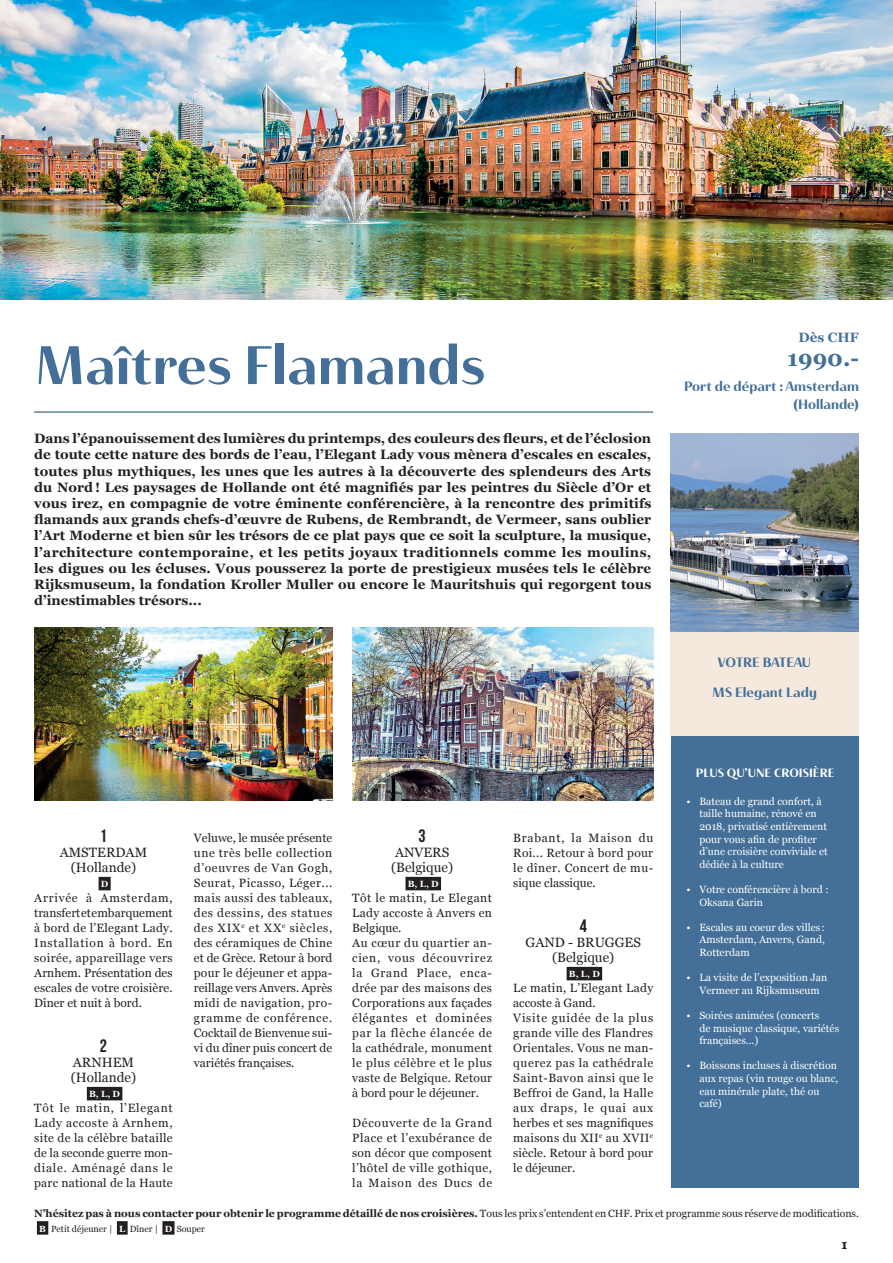
<style>
.page{position:relative;width:893px;height:1263px;background:#fff}
.page>*{position:absolute;margin:0;border:0;box-sizing:border-box;transform-origin:0 0}
.t1{font:54px "Haboro Contrast Nor Bol";color:#436f98}
.t2{font:700 22.5px "Georgia";color:#436f98}
.t3{font:18px "Bebas Neue";color:#231f20}
.t4{font:700 13.5px/16.2px "Georgia";letter-spacing:.005em;color:#231f20;text-align:justify}
.t5{font:13.5px/15px "Georgia";color:#231f20}
.t6{font:13.5px/18px "Haboro Contrast Nor Bol";color:#436f98;text-align:right}
.t7{font:700 13.5px "Georgia";color:#436f98}
.t8{font:13.05px "Young Serif";color:#231f20}
.t9{font:12px/15px "Georgia";letter-spacing:.025em;color:#231f20;text-align:justify}
.t10{font:12px "Haboro Contrast Nor Bol";color:#fff}
.t11{font:10.5px/12.6px "Georgia";color:#fff}
.t12{font:700 10.5px "Georgia";color:#231f20}
.t13{font:9px "Georgia";color:#231f20}
.t14{font:700 9px "Georgia";color:#fff}
.s1{font-weight:400}
.s2{font-weight:700;color:#fff}
</style>
<div class="page">
<hr style="left:34px;top:412px;width:619px;height:1px;background:#12486c">
<div style="left:37px;top:1221px;width:11px;height:14px;background:#231f20"></div>
<div style="left:117px;top:1221px;width:11px;height:14px;background:#231f20"></div>
<div style="left:162px;top:1221px;width:13px;height:14px;background:#231f20"></div>
<div style="left:405px;top:877px;width:36px;height:13px;background:#231f20"></div>
<div style="left:99px;top:877px;width:12px;height:13px;background:#231f20"></div>
<div style="left:87px;top:1087px;width:35px;height:13px;background:#231f20"></div>
<img style="left:34px;top:628px;width:298px;height:172px">
<img style="left:352px;top:628px;width:301px;height:172px">
<div style="left:567px;top:967px;width:35px;height:13px;background:#231f20"></div>
<img style="left:670px;top:433px;width:189px;height:199px">
<div style="left:670px;top:632px;width:189px;height:104px;background:#f5e9dd"></div>
<img style="left:0;top:0;width:893px;height:299px">
<div style="left:671px;top:736px;width:188px;height:451px;background:#436f98"></div>
<h1 class="t1" style="left:34px;top:332px;width:453px">Maîtres Flamands</h1>
<p class="t4" style="left:34px;top:430px;width:619px">Dans l’épanouissement des lumières du printemps, des couleurs des fleurs, et de l’éclosion de toute cette nature des bords de l’eau, l’Elegant Lady vous mènera d’escales en escales, toutes plus mythiques, les unes que les autres à la découverte des splendeurs des Arts du Nord! Les paysages de Hollande ont été magnifiés par les peintres du Siècle d’Or et vous irez, en compagnie de votre éminente conférencière, à la rencontre des primitifs flamands aux grands chefs-d’œuvre de Rubens, de Rembrandt, de Vermeer, sans oublier l’Art Moderne et bien sûr les trésors de ce plat pays que ce soit la sculpture, la musique, l’architecture contemporaine, et les petits joyaux traditionnels comme les moulins, les digues ou les écluses. Vous pousserez la porte de prestigieux musées tels le célèbre Rijksmuseum, la fondation Kroller Muller ou encore le Mauritshuis qui regorgent tous d’inestimables trésors...</p>
<h3 class="t3" style="left:100px;top:825px;width:9px">1</h3>
<p class="t5" style="left:60px;top:844px;width:89px;text-align:center">AMSTERDAM (Hollande)</p>
<p class="t14" style="left:101px;top:877px;width:9px">D</p>
<p class="t9" style="left:34px;top:889px;width:140px">Arrivée à Amsterdam, transfert et embarquement à bord de l’Elegant Lady.<br>Installation à bord. En soirée, appareillage vers Arnhem. Présentation des escales de votre croisière.<br>Dîner et nuit à bord.</p>
<h3 class="t3" style="left:100px;top:1035px;width:9px">2</h3>
<p class="t5" style="left:71px;top:1054px;width:67px">ARNHEM (Hollande)</p>
<p class="t14" style="left:89px;top:1087px;width:32px">B, L, D</p>
<p class="t9" style="left:34px;top:1099px;width:140px">Tôt le matin, l’Elegant Lady accoste à Arnhem, site de la célèbre bataille de la seconde guerre mon&shy;diale. Aménagé dans le parc national de la Haute</p>
<p class="t9" style="left:194px;top:829px;width:140px">Veluwe, le musée présente une très belle collection d’oeuvres de Van Gogh, Seurat, Picasso, Léger... mais aussi des tableaux, des dessins, des statues des XIX<sup>e</sup> et XX<sup>e</sup> siècles, des céramiques de Chine et de Grèce. Retour à bord pour le déjeuner et appa&shy;reillage vers Anvers. Après midi de navigation, pro&shy;gramme de conférence.<br>Cocktail de Bienvenue sui&shy;vi du dîner puis concert de variétés françaises.</p>
<h3 class="t3" style="left:419px;top:825px;width:9px">3</h3>
<p class="t5" style="left:391px;top:844px;width:64px">ANVERS (Belgique)</p>
<p class="t14" style="left:408px;top:877px;width:32px">B, L, D</p>
<p class="t9" style="left:352px;top:889px;width:141px;text-align:left">Tôt le matin, Le Elegant<br>Lady accoste à Anvers en<br>Belgique.<br>Au cœur du quartier an&shy;cien, vous découvrirez la Grand Place, enca&shy;drée par des maisons des<br>Corporations aux façades élégantes et dominées par la flèche élancée de la cathédrale, monument le plus célèbre et le plus vaste de Belgique. Retour à bord pour le déjeuner.</p>
<p class="t9" style="left:352px;top:1114px;width:141px">Découverte de la Grand Place et l’exubérance de son décor que composent l’hôtel de ville gothique, la Maison des Ducs de</p>
<p class="t9" style="left:513px;top:829px;width:141px">Brabant, la Maison du Roi... Retour à bord pour le dîner. Concert de mu&shy;sique classique.</p>
<h3 class="t3" style="left:580px;top:915px;width:9px">4</h3>
<p class="t5" style="left:526px;top:934px;width:117px;text-align:center">GAND - BRUGGES (Belgique)</p>
<p class="t14" style="left:569px;top:967px;width:32px">B, L, D</p>
<p class="t9" style="left:513px;top:979px;width:141px;text-align:left">Le matin, L’Elegant Lady accoste à Gand.<br>Visite guidée de la plus grande ville des Flandres<br>Orientales. Vous ne man&shy;querez pas la cathédrale<br>Saint-Bavon ainsi que le<br>Beffroi de Gand, la Halle aux draps, le quai aux herbes et ses magnifiques maisons du XII<sup>e</sup> au XVII<sup>e </sup>siècle. Retour à bord pour le déjeuner.</p>
<p class="t7" style="left:799px;top:327px;width:62px">Dès CHF</p>
<h2 class="t2" style="left:787px;top:341px;width:73px">1990.-</h2>
<p class="t6" style="left:684px;top:377px;width:176px">Port de départ : Amsterdam (Hollande)</p>
<p class="t6" style="left:718px;top:653px;width:95px">VOTRE BATEAU</p>
<p class="t6" style="left:712px;top:683px;width:106px">MS Elegant Lady</p>
<p class="t10" style="left:696px;top:765px;width:140px">PLUS QU’UNE CROISIÈRE</p>
<p class="t11" style="left:699px;top:794px;width:130px;text-indent:-13px">• Bateau de grand confort, à taille humaine, rénové en<br>2018, privatisé entièrement pour vous afin de profiter d’une croisière conviviale et dédiée à la culture</p>
<p class="t11" style="left:699px;top:882px;width:131px;text-indent:-13px">• Votre conférencière à bord :<br>Oksana Garin</p>
<p class="t11" style="left:699px;top:920px;width:127px;text-align:justify;text-indent:-13px">• Escales au coeur des villes :<br>Amsterdam, Anvers, Gand, Rotterdam</p>
<p class="t11" style="left:687px;top:971px;width:142px;text-align:center">• La visite de l’exposition Jan<br>Vermeer au Rijksmuseum</p>
<p class="t11" style="left:699px;top:1008px;width:141px;text-indent:-13px">• Soirées animées (concerts<br>de musique classique, variétés françaises...)</p>
<p class="t11" style="left:699px;top:1059px;width:141px;text-indent:-13px">• Boissons incluses à discrétion aux repas (vin rouge ou blanc, eau minérale plate, thé ou café)</p>
<p class="t12" style="left:34px;top:1205px;width:826px">N’hésitez pas à nous contacter pour obtenir le programme détaillé de nos croisières. <span class="s1">Tous les prix s’entendent en CHF. Prix et programme sous réserve de modifications.</span></p>
<p class="t13" style="left:39px;top:1222px;width:167px"><span class="s2">B</span> Petit déjeuner | <span class="s2">L</span> Dîner | <span class="s2">D</span> Souper</p>
<p class="t8" style="left:842px;top:1235px;width:7px">1</p>
</div>
